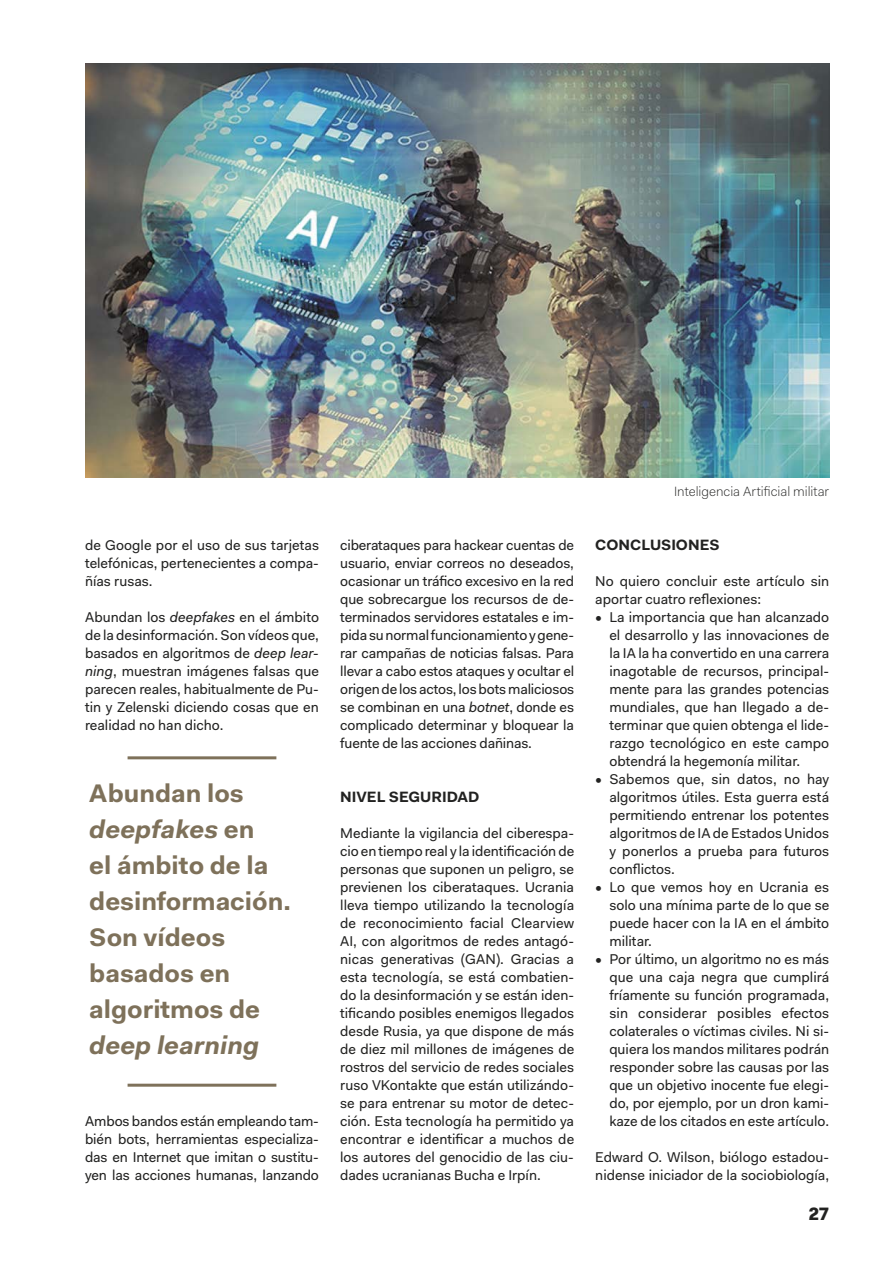
<style>
.page{position:relative;width:893px;height:1263px;background:#fff}
.page>*{position:absolute;margin:0;border:0;box-sizing:border-box;transform-origin:0 0}
.t1{font:700 25.5px/36px "Fakt Pro";color:#7e715a}
.t2{font:italic 700 25.5px "Fakt Pro";color:#7e715a}
.t3{font:900 18px "Fakt Pro";color:#222221}
.t4{font:700 15px "Fakt Pro";color:#222221}
.t5{font:14.25px/18px "Fakt Pro";color:#222221;text-align:justify}
.t6{font:300 13.5px "Fakt Pro";color:#222221}
.s1{font-style:italic}
</style>
<div class="page">
<hr style="left:128px;top:756px;width:148px;height:3px;background:#7e715a">
<hr style="left:128px;top:1084px;width:148px;height:3px;background:#7e715a">
<img style="left:85px;top:64px;width:744px;height:414px">
<p class="t5" style="left:85px;top:536px;width:235px">de Google por el uso de sus tarjetas telefónicas, pertenecientes a compa&shy;ñías rusas.</p>
<p class="t5" style="left:85px;top:608px;width:235px">Abundan los <span class="s1">deepfakes</span> en el ámbito de la desinformación. Son vídeos que, basados en algoritmos de <span class="s1">deep lear&shy;ning</span>, muestran imágenes falsas que parecen reales, habitualmente de Pu&shy;tin y Zelenski diciendo cosas que en realidad no han dicho.</p>
<h1 class="t1" style="left:89px;top:775px;width:203px">Abundan los <span class="s1">deepfakes</span> en<br>el ámbito de la desinformación.<br>Son vídeos basados en algoritmos de</h1>
<h1 class="t2" style="left:89px;top:1028px;width:172px">deep learning</h1>
<p class="t5" style="left:85px;top:1112px;width:235px">Ambos bandos están empleando tam&shy;bién bots, herramientas especializa&shy;das en Internet que imitan o sustitu&shy;yen las acciones humanas, lanzando</p>
<p class="t5" style="left:340px;top:536px;width:235px">ciberataques para hackear cuentas de usuario, enviar correos no deseados, ocasionar un tráfico excesivo en la red que sobrecargue los recursos de de&shy;terminados servidores estatales e im&shy;pida su normal funcionamiento y gene&shy;rar campañas de noticias falsas. Para llevar a cabo estos ataques y ocultar el origen de los actos, los bots maliciosos se combinan en una <span class="s1">botnet</span>, donde es complicado determinar y bloquear la fuente de las acciones dañinas.</p>
<p class="t4" style="left:340px;top:787px;width:141px">NIVEL SEGURIDAD</p>
<p class="t5" style="left:340px;top:824px;width:236px">Mediante la vigilancia del ciberespa&shy;cio en tiempo real y la identificación de personas que suponen un peligro, se previenen los ciberataques. Ucrania lleva tiempo utilizando la tecnología de reconocimiento facial Clearview AI, con algoritmos de redes antagó&shy;nicas generativas (GAN). Gracias a esta tecnología, se está combatien&shy;do la desinformación y se están iden&shy;tificando posibles enemigos llegados desde Rusia, ya que dispone de más de diez mil millones de imágenes de rostros del servicio de redes sociales ruso VKontakte que están utilizándo&shy;se para entrenar su motor de detec&shy;ción. Esta tecnología ha permitido ya encontrar e identificar a muchos de los autores del genocidio de las ciu&shy;dades ucranianas Bucha e Irpín.</p>
<p class="t6" style="left:674px;top:482px;width:157px">Inteligencia Artificial militar</p>
<p class="t4" style="left:595px;top:535px;width:126px">CONCLUSIONES</p>
<p class="t5" style="left:595px;top:572px;width:235px">No quiero concluir este artículo sin aportar cuatro reflexiones:</p>
<p class="t5" style="left:609px;top:608px;width:221px;text-indent:-14px">• La importancia que han alcanzado el desarrollo y las innovaciones de la IA la ha convertido en una carrera inagotable de recursos, principal&shy;mente para las grandes potencias mundiales, que han llegado a de&shy;terminar que quien obtenga el lide&shy;razgo tecnológico en este campo obtendrá la hegemonía militar.</p>
<p class="t5" style="left:609px;top:770px;width:221px;text-indent:-14px">• Sabemos que, sin datos, no hay algoritmos útiles. Esta guerra está permitiendo entrenar los potentes algoritmos de IA de Estados Unidos y ponerlos a prueba para futuros conflictos.</p>
<p class="t5" style="left:609px;top:878px;width:221px;text-indent:-14px">• Lo que vemos hoy en Ucrania es solo una mínima parte de lo que se puede hacer con la IA en el ámbito militar.</p>
<p class="t5" style="left:609px;top:950px;width:221px;text-indent:-14px">• Por último, un algoritmo no es más que una caja negra que cumplirá fríamente su función programada, sin considerar posibles efectos colaterales o víctimas civiles. Ni si&shy;quiera los mandos militares podrán responder sobre las causas por las que un objetivo inocente fue elegi&shy;do, por ejemplo, por un dron kami&shy;kaze de los citados en este artículo.</p>
<p class="t5" style="left:595px;top:1148px;width:235px">Edward O. Wilson, biólogo estadou&shy;nidense iniciador de la sociobiología,</p>
<p class="t3" style="left:809px;top:1202px;width:22px">27</p>
</div>
